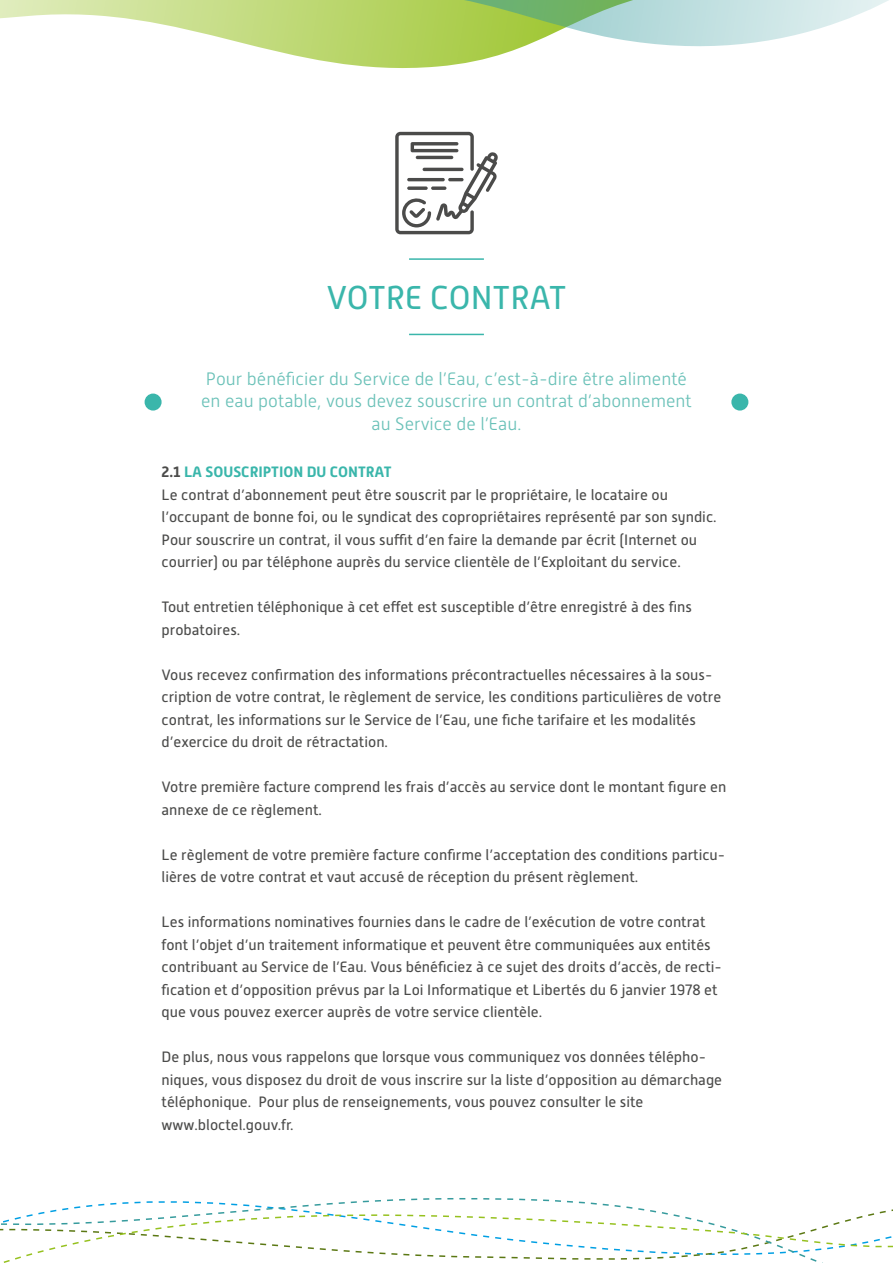
<style>
.page{position:relative;width:893px;height:1263px;background:#fff}
.page>*{position:absolute;margin:0;border:0;box-sizing:border-box;transform-origin:0 0}
.t1{font:33px "Alwyn New";color:#3ab6ab}
.t2{font:300 18px "Alwyn New";color:#6ac1b8}
.t3{font:15px/22.5px "Alwyn New";color:#4b4b4a}
.t4{font:700 15px "Alwyn New";color:#3ab6ab}
.s1{color:#4b4b4a}
</style>
<div class="page">
<svg style="left:0;top:0;width:519px;height:68px"></svg>
<svg style="left:62px;top:0;width:827px;height:48px"></svg>
<svg style="left:0;top:1198px;width:893px;height:65px"></svg>
<svg style="left:395px;top:132px;width:103px;height:102px"></svg>
<hr style="left:409px;top:334px;width:75px;height:1px;background:#3ab6ab">
<hr style="left:409px;top:258px;width:75px;height:2px;background:#3ab6ab">
<div style="left:145px;top:394px;width:17px;height:17px;background:#3ab6ab;border-radius:50%"></div>
<div style="left:731px;top:394px;width:17px;height:17px;background:#3ab6ab;border-radius:50%"></div>
<p class="t1" style="left:326px;top:279px;width:242px">VOTRE CONTRAT</p>
<p class="t2" style="left:206px;top:369px;width:483px">Pour bénéficier du Service de l’Eau, c’est-à-dire être alimenté</p>
<p class="t2" style="left:201px;top:391px;width:492px">en eau potable, vous devez souscrire un contrat d’abonnement</p>
<p class="t2" style="left:372px;top:414px;width:151px">au Service de l’Eau.</p>
<p class="t4" style="left:162px;top:463px;width:231px"><span class="s1">2.1</span> LA SOUSCRIPTION DU CONTRAT</p>
<p class="t3" style="left:162px;top:483px;width:508px">Le contrat d’abonnement peut être souscrit par le propriétaire, le locataire ou</p>
<p class="t3" style="left:162px;top:506px;width:557px">l’occupant de bonne foi, ou le syndicat des copropriétaires représenté par son syndic.</p>
<p class="t3" style="left:162px;top:528px;width:537px">Pour souscrire un contrat, il vous suffit d’en faire la demande par écrit (Internet ou courrier) ou par téléphone auprès du service clientèle de l’Exploitant du service.</p>
<p class="t3" style="left:162px;top:596px;width:532px">Tout entretien téléphonique à cet effet est susceptible d’être enregistré à des fins probatoires.</p>
<p class="t3" style="left:162px;top:663px;width:561px">Vous recevez confirmation des informations précontractuelles nécessaires à la sous&shy;cription de votre contrat, le règlement de service, les conditions particulières de votre contrat, les informations sur le Service de l’Eau, une fiche tarifaire et les modalités d’exercice du droit de rétractation.</p>
<p class="t3" style="left:162px;top:776px;width:566px">Votre première facture comprend les frais d’accès au service dont le montant figure en annexe de ce règlement.</p>
<p class="t3" style="left:162px;top:843px;width:565px">Le règlement de votre première facture confirme l’acceptation des conditions particu&shy;lières de votre contrat et vaut accusé de réception du présent règlement.</p>
<p class="t3" style="left:162px;top:911px;width:562px">Les informations nominatives fournies dans le cadre de l’exécution de votre contrat font l’objet d’un traitement informatique et peuvent être communiquées aux entités contribuant au Service de l’Eau. Vous bénéficiez à ce sujet des droits d’accès, de recti&shy;fication et d’opposition prévus par la Loi Informatique et Libertés du 6 janvier 1978 et que vous pouvez exercer auprès de votre service clientèle.</p>
<p class="t3" style="left:162px;top:1046px;width:562px">De plus, nous vous rappelons que lorsque vous communiquez vos données télépho&shy;niques, vous disposez du droit de vous inscrire sur la liste d’opposition au démarchage téléphonique. Pour plus de renseignements, vous pouvez consulter le site</p>
<p class="t3" style="left:162px;top:1113px;width:134px">www.bloctel.gouv.fr.</p>
</div>
